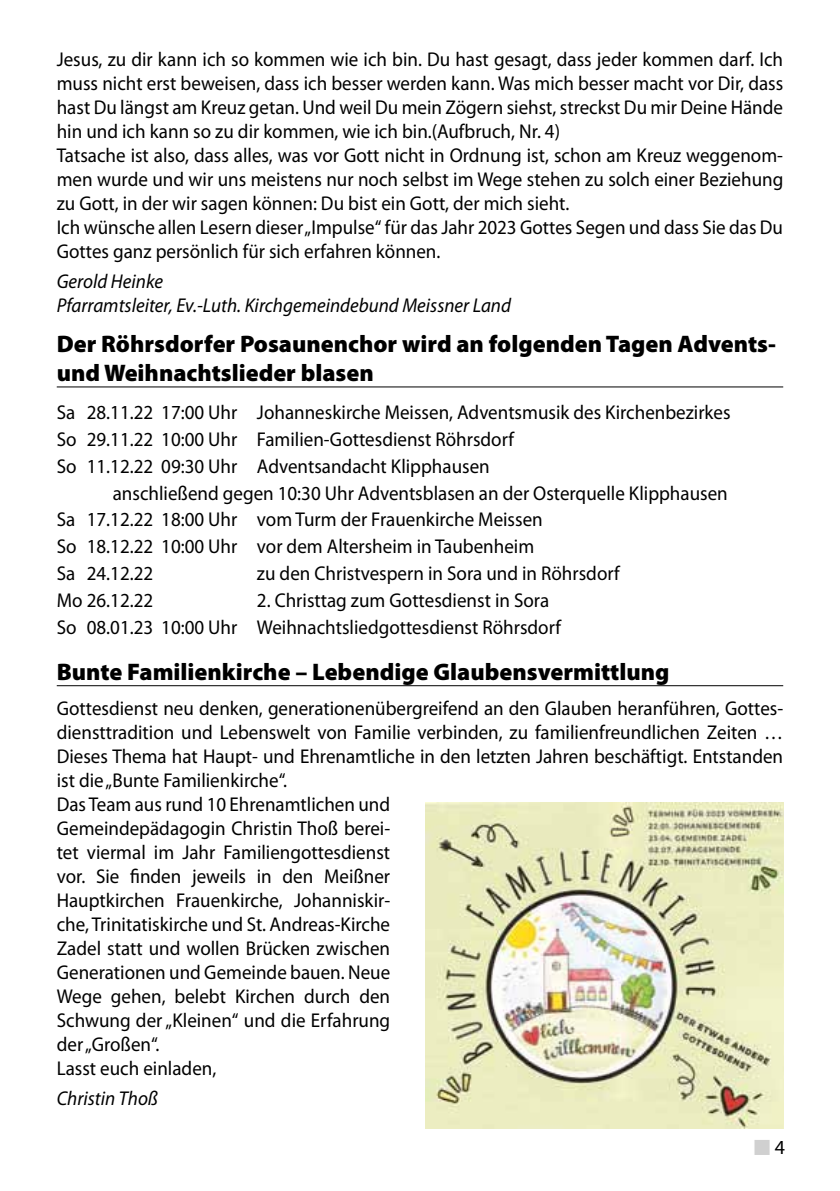
<style>
.page{position:relative;width:840px;height:1191px;background:#fff}
.page>*{position:absolute;margin:0;border:0;box-sizing:border-box;transform-origin:0 0}
.t1{font:900 24px/28.8px "Myriad Pro";color:#000}
.t2{font:20px/24px "Myriad Pro";color:#000;scale:.95 1}
.t3{font:italic 20px/24px "Myriad Pro";color:#000;scale:.95 1}
.t4{font:20px "Myriad Pro";color:#000}
.s1{color:#d0d0d0}
</style>
<div class="page">
<hr style="left:57px;top:386px;width:725px;height:1px;background:#000">
<hr style="left:57px;top:685px;width:725px;height:1px;background:#000">
<img style="left:425px;top:802px;width:357px;height:326px">
<p class="t2" style="left:57px;top:47px;width:765px">Jesus, zu dir kann ich so kommen wie ich bin. Du hast gesagt, dass jeder kommen darf. Ich muss nicht erst beweisen, dass ich besser werden kann. Was mich besser macht vor Dir, dass hast Du längst am Kreuz getan. Und weil Du mein Zögern siehst, streckst Du mir Deine Hände hin und ich kann so zu dir kommen, wie ich bin.(Aufbruch, Nr. 4)<br>Tatsache ist also, dass alles, was vor Gott nicht in Ordnung ist, schon am Kreuz weggenom&shy;men wurde und wir uns meistens nur noch selbst im Wege stehen zu solch einer Beziehung zu Gott, in der wir sagen können: Du bist ein Gott, der mich sieht.<br>Ich wünsche allen Lesern dieser „Impulse“ für das Jahr 2023 Gottes Segen und dass Sie das Du Gottes ganz persönlich für sich erfahren können.</p>
<p class="t3" style="left:57px;top:269px;width:479px">Gerold Heinke<br>Pfarramtsleiter, Ev.-Luth. Kirchgemeindebund Meissner Land</p>
<p class="t1" style="left:57px;top:328px;width:720px">Der Röhrsdorfer Posaunenchor wird an folgenden Tagen Advents&shy;und Weihnachtslieder blasen</p>
<p class="t2" style="left:57px;top:398px;width:710px;line-height:26.8px">Sa 28.11.22 17:00 Uhr Johanneskirche Meissen, Adventsmusik des Kirchenbezirkes<br>So 29.11.22 10:00 Uhr Familien-Gottesdienst Röhrsdorf<br>So 11.12.22 09:30 Uhr Adventsandacht Klipphausen</p>
<p class="t2" style="left:57px;top:479px;width:707px;line-height:26.8px;text-indent:56px">anschließend gegen 10:30 Uhr Adventsblasen an der Osterquelle Klipphausen Sa 17.12.22 18:00 Uhr vom Turm der Frauenkirche Meissen<br>So 18.12.22 10:00 Uhr vor dem Altersheim in Taubenheim<br>Sa 24.12.22</p>
<p class="t2" style="left:257px;top:561px;width:383px">zu den Christvespern in Sora und in Röhrsdorf</p>
<p class="t2" style="left:57px;top:586px;width:532px;line-height:26.8px;text-indent:200px">2. Christtag zum Gottesdienst in Sora<br>So 08.01.23 10:00 Uhr Weihnachtsliedgottesdienst Röhrsdorf</p>
<p class="t1" style="left:57px;top:656px;width:614px">Bunte Familienkirche – Lebendige Glaubensvermittlung</p>
<p class="t2" style="left:57px;top:696px;width:765px">Gottesdienst neu denken, generationenübergreifend an den Glauben heranführen, Gottes&shy;diensttradition und Lebenswelt von Familie verbinden, zu familienfreundlichen Zeiten … Dieses Thema hat Haupt- und Ehrenamtliche in den letzten Jahren beschäftigt. Entstanden ist die „Bunte Familienkirche“.<br>Das Team aus rund 10 Ehrenamtlichen und<br>Gemeindepädagogin Christin Thoß berei-<br>tet viermal im Jahr Familiengottesdienst<br>vor. Sie finden jeweils in den Meißner<br>Hauptkirchen Frauenkirche, Johanniskir-<br>che, Trinitatiskirche und St. Andreas-Kirche<br>Zadel statt und wollen Brücken zwischen<br>Generationen und Gemeinde bauen. Neue<br>Wege gehen, belebt Kirchen durch den<br>Schwung der „Kleinen“ und die Erfahrung<br>der „Großen“.<br>Lasst euch einladen,</p>
<p class="t3" style="left:57px;top:1085px;width:108px">Christin Thoß</p>
<p class="t2" style="left:57px;top:588px;width:103px">Mo 26.12.22</p>
<p class="t4" style="left:752px;top:1135px;width:34px"><span class="s1">■</span>4</p>
</div>
